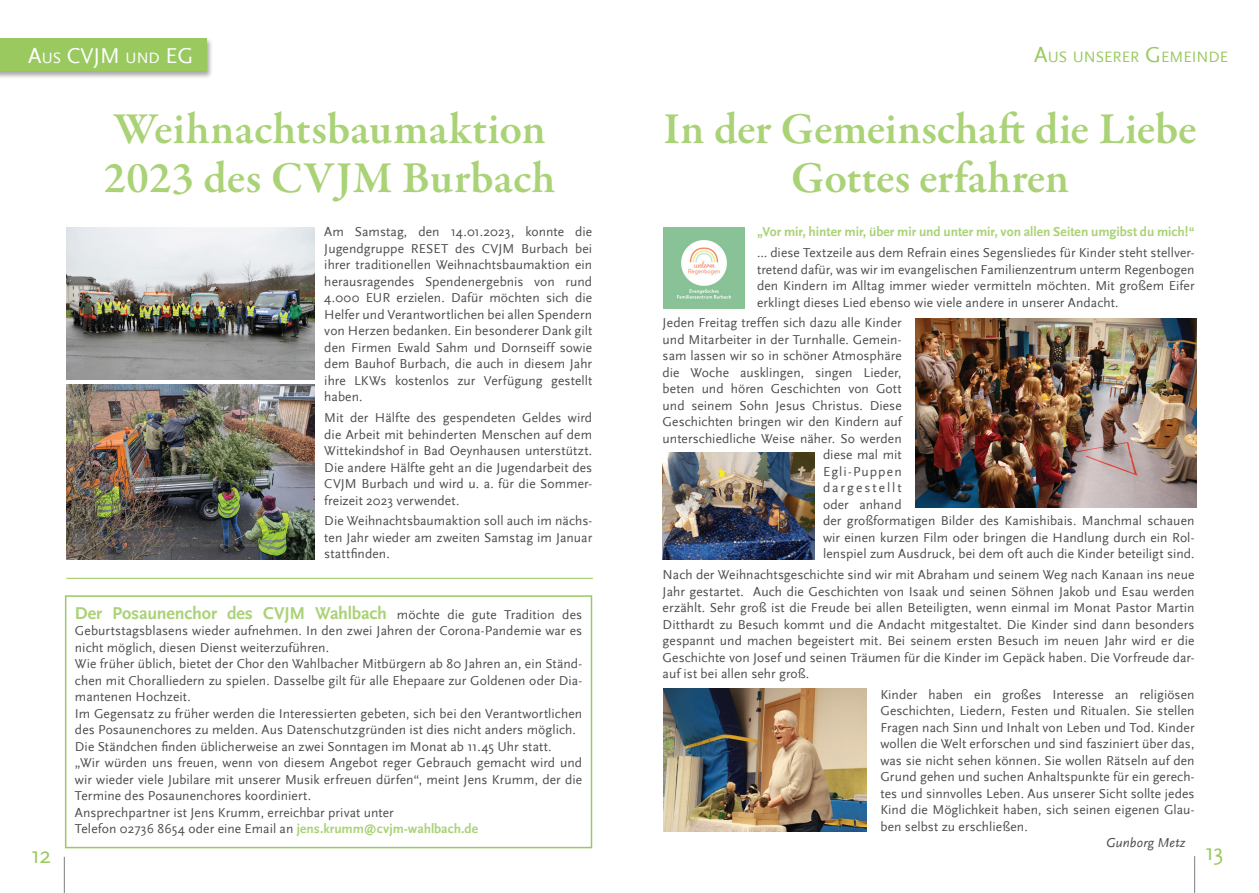
<style>
.page{position:relative;width:1259px;height:893px;background:#fff}
.page>*{position:absolute;margin:0;border:0;box-sizing:border-box;transform-origin:0 0}
.t1{font:600 45px/49.5px "Garamond Premr Pro";letter-spacing:.005em;color:#aad277;text-align:center}
.t2{font:24px "Scala Sans";color:#9ac960}
.t3{font:22.5px "Scala Sans";color:#fff}
.t4{font:700 18px "Scala Sans LF";letter-spacing:-.01em;color:#aad277}
.t5{font:15.75px "Scala Sans";color:#9ac960}
.t6{font:13.5px/16.5px "Scala Sans";letter-spacing:.005em;color:#4b4c4d;text-align:justify}
.t7{font:700 13.5px "Scala Sans";color:#aad277}
.t8{font:13.5px "Scala Sans";letter-spacing:.08em;color:#4b4c4d}
.t9{font:13.5px "Scala Sans";letter-spacing:.15em;color:#4b4c4d}
.t10{font:italic 13.5px "Scala Sans LF";letter-spacing:.01em;color:#4b4c4d}
.s1{font-size:15.75px}
.s2{font-size:22.5px}
.s3{font-family:"Scala Sans";font-weight:400;font-size:13.5px;color:#4b4c4d}
.s4{font-family:"Scala Sans LF";font-weight:700;color:#aad277}
</style>
<div class="page">
<img style="left:67px;top:227px;width:248px;height:152px">
<img style="left:66px;top:385px;width:249px;height:174px">
<div style="left:65px;top:595px;width:527px;height:253px;border:2px solid #9ac960"></div>
<hr style="left:66px;top:578px;width:527px;height:1px;background:#9ac960">
<img style="left:662px;top:452px;width:153px;height:107px">
<img style="left:664px;top:227px;width:80px;height:81px">
<img style="left:915px;top:319px;width:282px;height:188px">
<img style="left:663px;top:689px;width:203px;height:142px">
<div style="left:0;top:37px;width:213px;height:42px;background:#231f20;opacity:.4"></div>
<div style="left:0;top:38px;width:206px;height:33px;background:#9ac960"></div>
<hr style="left:64px;top:857px;width:1px;height:36px;background:#8a8c8f">
<hr style="left:1194px;top:856px;width:1px;height:37px;background:#8a8c8f">
<h3 class="t3" style="left:28px;top:43px;width:167px">A<span class="s1">US</span> CVJM <span class="s1">UND</span> EG</h3>
<p class="t5" style="left:1034px;top:48px;width:195px"><span class="s2">A</span>US UNSERER <span class="s2">G</span>EMEINDE</p>
<h1 class="t1" style="left:104px;top:105px;width:453px;text-align:left">Weihnachtsbaumaktion<br>2023 des CVJM Burbach</h1>
<h1 class="t1" style="left:663px;top:105px;width:535px">In der Gemeinschaft die Liebe<br>Gottes erfahren</h1>
<p class="t7" style="left:757px;top:225px;width:439px">„Vor mir, hinter mir, über mir und unter mir, von allen Seiten umgibst du mich!“</p>
<p class="t6" style="left:757px;top:245px;width:439px">… diese Textzeile aus dem Refrain eines Segensliedes für Kinder steht stellver&shy;tretend dafür, was wir im evangelischen Familienzentrum unterm Regenbogen den Kindern im Alltag immer wieder vermitteln möchten. Mit großem Eifer erklingt dieses Lied ebenso wie viele andere in unserer Andacht.</p>
<p class="t6" style="left:662px;top:315px;width:240px">Jeden Freitag treffen sich dazu alle Kinder</p>
<p class="t6" style="left:662px;top:332px;width:240px">und Mitarbeiter in der Turnhalle. Gemein-</p>
<p class="t6" style="left:662px;top:348px;width:240px">sam lassen wir so in schöner Atmosphäre</p>
<p class="t6" style="left:662px;top:365px;width:240px">die Woche ausklingen, singen Lieder,</p>
<p class="t6" style="left:662px;top:381px;width:241px">beten und hören Geschichten von Gott</p>
<p class="t6" style="left:662px;top:398px;width:240px">und seinem Sohn Jesus Christus. Diese</p>
<p class="t6" style="left:662px;top:414px;width:240px">Geschichten bringen wir den Kindern auf</p>
<p class="t6" style="left:662px;top:431px;width:241px">unterschiedliche Weise näher. So werden</p>
<p class="t6" style="left:823px;top:447px;width:80px">diese mal mit</p>
<p class="t8" style="left:823px;top:464px;width:80px">Egli-Puppen</p>
<p class="t9" style="left:823px;top:481px;width:80px">dargestellt</p>
<p class="t6" style="left:823px;top:497px;width:80px">oder anhand</p>
<p class="t6" style="left:823px;top:513px;width:373px">der großformatigen Bilder des Kamishibais. Manchmal schauen</p>
<p class="t6" style="left:823px;top:530px;width:373px">wir einen kurzen Film oder bringen die Handlung durch ein Rol-</p>
<p class="t6" style="left:823px;top:546px;width:373px">lenspiel zum Ausdruck, bei dem oft auch die Kinder beteiligt sind.</p>
<p class="t6" style="left:662px;top:567px;width:533px">Nach der Weihnachtsgeschichte sind wir mit Abraham und seinem Weg nach Kanaan ins neue Jahr gestartet. Auch die Geschichten von Isaak und seinen Söhnen Jakob und Esau werden erzählt. Sehr groß ist die Freude bei allen Beteiligten, wenn einmal im Monat Pastor Martin Ditthardt zu Besuch kommt und die Andacht mitgestaltet. Die Kinder sind dann besonders gespannt und machen begeistert mit. Bei seinem ersten Besuch im neuen Jahr wird er die Geschichte von Josef und seinen Träumen für die Kinder im Gepäck haben. Die Vorfreude dar&shy;auf ist bei allen sehr groß.</p>
<p class="t6" style="left:880px;top:687px;width:316px">Kinder haben ein großes Interesse an religiösen Geschichten, Liedern, Festen und Ritualen. Sie stellen Fragen nach Sinn und Inhalt von Leben und Tod. Kinder wollen die Welt erforschen und sind fasziniert über das, was sie nicht sehen können. Sie wollen Rätseln auf den Grund gehen und suchen Anhaltspunkte für ein gerech&shy;tes und sinnvolles Leben. Aus unserer Sicht sollte jedes Kind die Möglichkeit haben, sich seinen eigenen Glau&shy;ben selbst zu erschließen.</p>
<p class="t10" style="left:1106px;top:836px;width:81px">Gunborg Metz</p>
<p class="t6" style="left:324px;top:224px;width:269px">Am Samstag, den 14.01.2023, konnte die Jugendgruppe RESET des CVJM Burbach bei ihrer traditionellen Weihnachtsbaumaktion ein herausragendes Spendenergebnis von rund 4.000 EUR erzielen. Dafür möchten sich die Helfer und Verantwortlichen bei allen Spendern von Herzen bedanken. Ein besonderer Dank gilt den Firmen Ewald Sahm und Dornseiff sowie dem Bauhof Burbach, die auch in diesem Jahr ihre LKWs kostenlos zur Verfügung gestellt haben.</p>
<p class="t6" style="left:324px;top:410px;width:269px">Mit der Hälfte des gespendeten Geldes wird die Arbeit mit behinderten Menschen auf dem Wittekindshof in Bad Oeynhausen unterstützt.<br>Die andere Hälfte geht an die Jugendarbeit des CVJM Burbach und wird u. a. für die Sommer&shy;freizeit 2023 verwendet.</p>
<p class="t6" style="left:324px;top:513px;width:269px">Die Weihnachtsbaumaktion soll auch im nächs&shy;ten Jahr wieder am zweiten Samstag im Januar stattfinden.</p>
<h3 class="t4" style="left:75px;top:603px;width:509px">Der Posaunenchor des CVJM Wahlbach <span class="s3">möchte die gute Tradition des</span></h3>
<p class="t6" style="left:75px;top:623px;width:509px;text-align:left">Geburtstagsblasens wieder aufnehmen. In den zwei Jahren der Corona-Pandemie war es nicht möglich, diesen Dienst weiterzuführen.<br>Wie früher üblich, bietet der Chor den Wahlbacher Mitbürgern ab 80 Jahren an, ein Ständ&shy;chen mit Choralliedern zu spielen. Dasselbe gilt für alle Ehepaare zur Goldenen oder Dia&shy;mantenen Hochzeit.<br>Im Gegensatz zu früher werden die Interessierten gebeten, sich bei den Verantwortlichen des Posaunenchores zu melden. Aus Datenschutzgründen ist dies nicht anders möglich.<br>Die Ständchen finden üblicherweise an zwei Sonntagen im Monat ab 11.45 Uhr statt.<br>„Wir würden uns freuen, wenn von diesem Angebot reger Gebrauch gemacht wird und wir wieder viele Jubilare mit unserer Musik erfreuen dürfen“, meint Jens Krumm, der die Termine des Posaunenchores koordiniert.<br>Ansprechpartner ist Jens Krumm, erreichbar privat unter<br>Telefon 02736 8654 oder eine Email an <span class="s4">jens.krumm@cvjm-wahlbach.de</span></p>
<h2 class="t2" style="left:31px;top:842px;width:22px">12</h2>
<h2 class="t2" style="left:1205px;top:840px;width:20px">13</h2>
</div>
